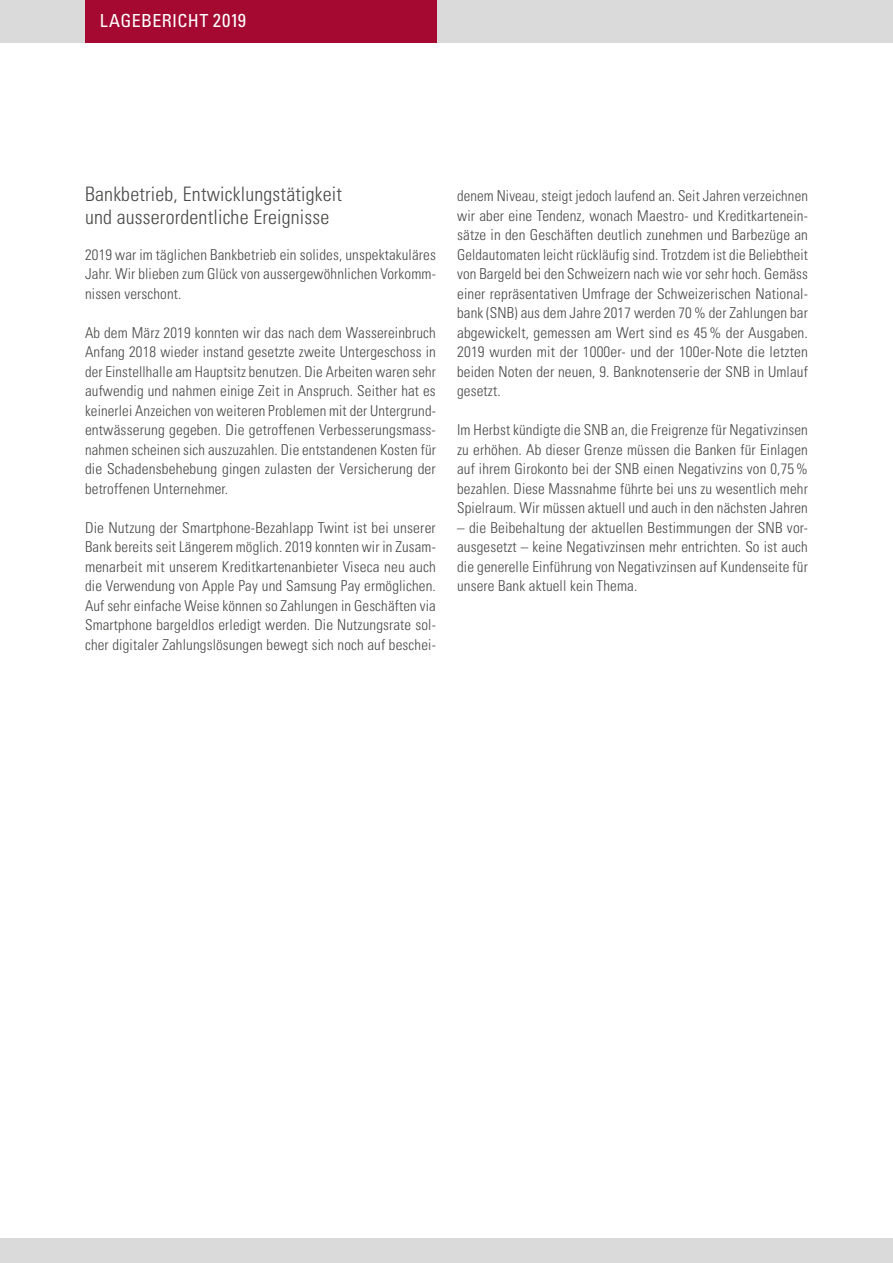
<style>
.page{position:relative;width:893px;height:1263px;background:#fff}
.page>*{position:absolute;margin:0;border:0;box-sizing:border-box;transform-origin:0 0}
.t1{font:300 condensed 19.95px/23px "Univers LT Pro";letter-spacing:.01em;color:#4a4a49}
.t2{font:condensed 18px "Univers LT Pro";letter-spacing:.02em;color:#fff}
.t3{font:300 condensed 15px/19.5px "Univers LT Pro";letter-spacing:.01em;color:#4a4a49;text-align:justify}
.s1{font-size:18.75px}
</style>
<div class="page">
<div style="left:0;top:1238px;width:893px;height:25px;background:#dadada"></div>
<div style="left:0;top:0;width:893px;height:43px;background:#dadada"></div>
<div style="left:85px;top:0;width:351px;height:43px;background:#a50931"></div>
<p class="t2" style="left:100px;top:9px;width:148px">LAGEBERICHT <span class="s1">2019</span></p>
<h1 class="t1" style="left:85px;top:182px;width:258px">Bankbetrieb, Entwicklungstätigkeit und ausserordentliche Ereignisse</h1>
<p class="t3" style="left:85px;top:244px;width:352px">2019 war im täglichen Bankbetrieb ein solides, unspektakuläres Jahr. Wir blieben zum Glück von aussergewöhnlichen Vorkomm&shy;nissen verschont.</p>
<p class="t3" style="left:85px;top:322px;width:352px">Ab dem März 2019 konnten wir das nach dem Wassereinbruch Anfang 2018 wieder instand gesetzte zweite Untergeschoss in der Einstellhalle am Hauptsitz benutzen. Die Arbeiten waren sehr aufwendig und nahmen einige Zeit in Anspruch. Seither hat es keinerlei Anzeichen von weiteren Problemen mit der Untergrund&shy;entwässerung gegeben. Die getroffenen Verbesserungsmass&shy;nahmen scheinen sich auszuzahlen. Die entstandenen Kosten für die Schadensbehebung gingen zulasten der Versicherung der betroffenen Unternehmer.</p>
<p class="t3" style="left:85px;top:517px;width:352px">Die Nutzung der Smartphone-Bezahlapp Twint ist bei unserer Bank bereits seit Längerem möglich. 2019 konnten wir in Zusam&shy;menarbeit mit unserem Kreditkartenanbieter Viseca neu auch die Verwendung von Apple Pay und Samsung Pay ermöglichen.<br>Auf sehr einfache Weise können so Zahlungen in Geschäften via Smartphone bargeldlos erledigt werden. Die Nutzungsrate sol&shy;cher digitaler Zahlungslösungen bewegt sich noch auf beschei-</p>
<p class="t3" style="left:457px;top:185px;width:352px">denem Niveau, steigt jedoch laufend an. Seit Jahren verzeichnen wir aber eine Tendenz, wonach Maestro- und Kreditkartenein&shy;sätze in den Geschäften deutlich zunehmen und Barbezüge an Geldautomaten leicht rückläufig sind. Trotzdem ist die Beliebtheit von Bargeld bei den Schweizern nach wie vor sehr hoch. Gemäss einer repräsentativen Umfrage der Schweizerischen National&shy;bank (SNB) aus dem Jahre 2017 werden 70% der Zahlungen bar abgewickelt, gemessen am Wert sind es 45% der Ausgaben.<br>2019 wurden mit der 1000er- und der 100er-Note die letzten beiden Noten der neuen, 9. Banknotenserie der SNB in Umlauf gesetzt.</p>
<p class="t3" style="left:457px;top:419px;width:352px">Im Herbst kündigte die SNB an, die Freigrenze für Negativzinsen zu erhöhen. Ab dieser Grenze müssen die Banken für Einlagen auf ihrem Girokonto bei der SNB einen Negativzins von 0,75% bezahlen. Diese Massnahme führte bei uns zu wesentlich mehr Spielraum. Wir müssen aktuell und auch in den nächsten Jahren</p>
<p class="t3" style="left:457px;top:517px;width:352px">– die Beibehaltung der aktuellen Bestimmungen der SNB vor&shy;ausgesetzt – keine Negativzinsen mehr entrichten. So ist auch die generelle Einführung von Negativzinsen auf Kundenseite für unsere Bank aktuell kein Thema.</p>
</div>
